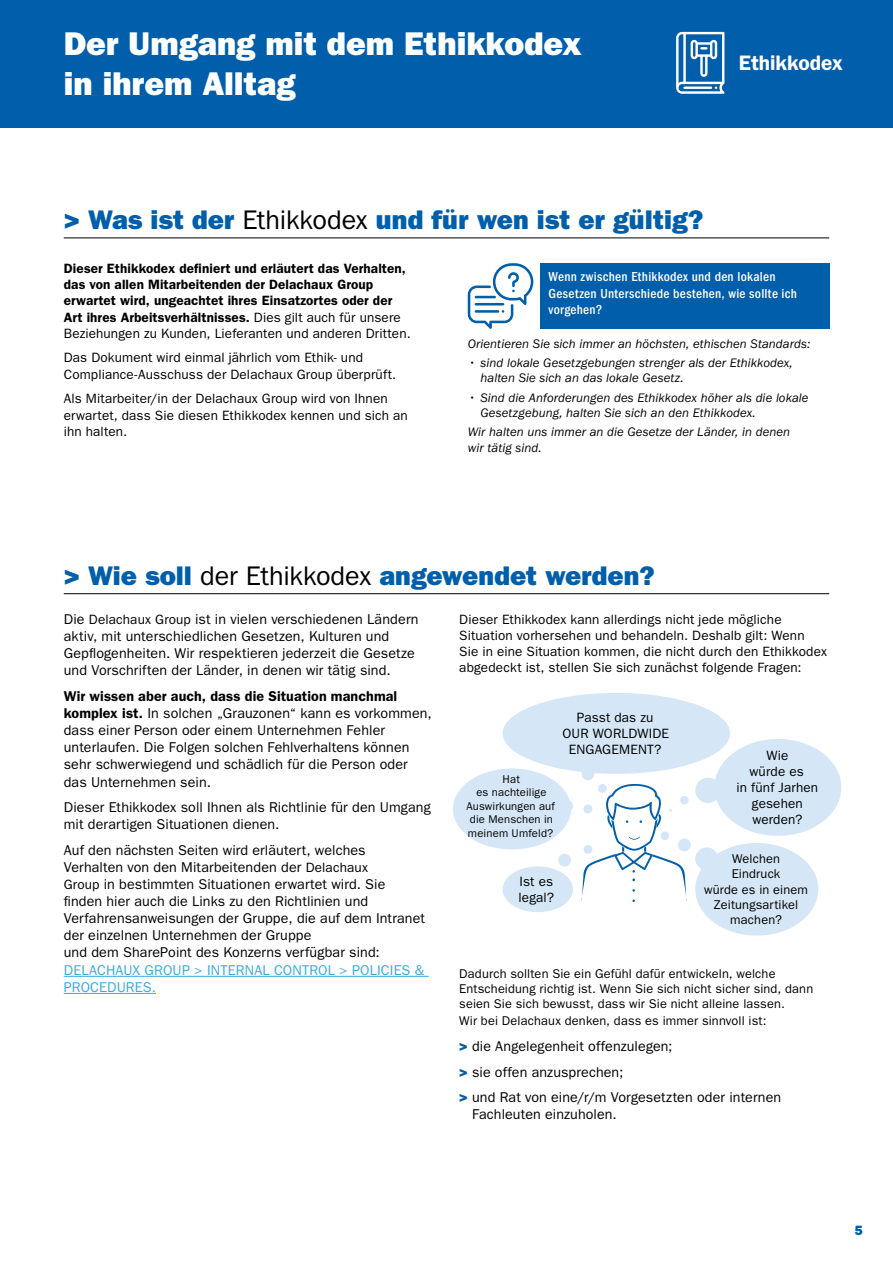
<style>
.page{position:relative;width:893px;height:1263px;background:#fff}
.page>*{position:absolute;margin:0;border:0;box-sizing:border-box;transform-origin:0 0}
.t1{font:33px/39.6px "ITC Franklin Gothic Std Hvy";color:#fff}
.titre2{font:27px "ITC Franklin Gothic Std Hvy";color:#005eaa}
.t2{font:600 21px "ITC Franklin Gothic Std";letter-spacing:-.005em;color:#fff}
.courant_9_espAV2{font:14.25px/17.1px "ITC Franklin Gothic Std";letter-spacing:.01em;color:#000}
.courant_9_espAV2-2{font:13.5px/16.2px "ITC Franklin Gothic Std";letter-spacing:.01em;color:#000}
.courant_9_espAV2-3{font:600 13.5px/16.2px "ITC Franklin Gothic Std";letter-spacing:.01em;color:#000}
.question2{font:500 condensed 13.5px/16.2px "ITC Franklin Gothic Std";letter-spacing:.02em;color:#fff}
.courant{font:13.5px/16.2px "ITC Franklin Gothic Std";letter-spacing:.01em;color:#000;text-align:center}
.t3{font:13.5px "ITC Franklin Gothic Std Hvy";color:#005eaa}
.réponse{font:italic 12.75px/15px "ITC Franklin Gothic Std";letter-spacing:.005em;color:#000}
.courant_9_espAV2-4{font:12.75px/15.3px "ITC Franklin Gothic Std";letter-spacing:.01em;color:#000}
.courant-2{font:12.75px/15.3px "ITC Franklin Gothic Std";letter-spacing:.015em;color:#000}
.courant-3{font:11.25px/13.5px "ITC Franklin Gothic Std";letter-spacing:.015em;color:#000;text-align:center}
.s1{font-family:"ITC Franklin Gothic Std";color:#000}
.s2{font-weight:400}
.s3{font-size:13.5px}
.s4{font-weight:600}
.s5{color:#3aaadb}
.s6{font-family:"ITC Franklin Gothic Std Hvy";color:#005eaa}
</style>
<div class="page">
<div style="left:0;top:0;width:893px;height:128px;background:#005eaa"></div>
<svg style="left:676px;top:32px;width:49px;height:62px"></svg>
<hr style="left:683px;top:87px;width:29px;height:2px;background:#fff">
<div style="left:540px;top:264px;width:289px;height:65px;background:#005eaa"></div>
<hr style="left:64px;top:237px;width:765px;height:1px;background:#000">
<hr style="left:64px;top:593px;width:765px;height:1px;background:#000">
<hr style="left:64px;top:976px;width:365px;height:1px;background:#3aaadb">
<hr style="left:64px;top:993px;width:92px;height:1px;background:#3aaadb">
<div style="left:503px;top:693px;width:227px;height:81px;background:#d5e7f6;border-radius:50%"></div>
<div style="left:503px;top:866px;width:70px;height:46px;background:#d5e7f6;border-radius:50%"></div>
<div style="left:453px;top:768px;width:118px;height:81px;background:#d5e7f6;border-radius:50%"></div>
<div style="left:714px;top:739px;width:127px;height:97px;background:#d5e7f6;border-radius:50%"></div>
<div style="left:582px;top:767px;width:12px;height:13px;background:#d5e7f6;border-radius:50%"></div>
<div style="left:560px;top:799px;width:13px;height:13px;background:#d5e7f6;border-radius:50%"></div>
<div style="left:558px;top:854px;width:13px;height:12px;background:#d5e7f6;border-radius:50%"></div>
<div style="left:695px;top:778px;width:26px;height:25px;background:#d5e7f6;border-radius:50%"></div>
<svg style="left:678px;top:838px;width:13px;height:13px"></svg>
<div style="left:695px;top:847px;width:23px;height:23px;background:#d5e7f6;border-radius:50%"></div>
<svg style="left:582px;top:784px;width:105px;height:118px"></svg>
<div style="left:583px;top:804px;width:9px;height:9px;background:#d5e7f6;border-radius:50%"></div>
<div style="left:695px;top:843px;width:123px;height:93px;background:#d5e7f6;border-radius:50%"></div>
<svg style="left:468px;top:263px;width:65px;height:66px"></svg>
<hr style="left:475px;top:310px;width:24px;height:3px;background:#005eaa">
<hr style="left:475px;top:296px;width:21px;height:2px;background:#005eaa">
<h1 class="t1" style="left:64px;top:24px;width:519px">Der Umgang mit dem Ethikkodex in ihrem Alltag</h1>
<h3 class="t2" style="left:739px;top:50px;width:106px">Ethikkodex</h3>
<p class="titre2" style="left:64px;top:204px;width:641px">&gt; Was ist der <span class="s1">Ethikkodex</span> und für wen ist er gültig?</p>
<p class="courant_9_espAV2-3" style="left:64px;top:260px;width:348px">Dieser Ethikkodex definiert und erläutert das Verhalten, das von allen Mitarbeitenden der Delachaux Group erwartet wird, ungeachtet ihres Einsatzortes oder der Art ihres Arbeitsverhältnisses. <span class="s2">Dies gilt auch für unsere Beziehungen zu Kunden, Lieferanten und anderen Dritten.</span></p>
<p class="courant_9_espAV2-2" style="left:64px;top:350px;width:334px">Das Dokument wird einmal jährlich vom Ethik- und<br>Compliance-Ausschuss der Delachaux Group überprüft.</p>
<p class="courant_9_espAV2-2" style="left:64px;top:391px;width:346px">Als Mitarbeiter/in der Delachaux Group wird von Ihnen erwartet, dass Sie diesen Ethikkodex kennen und sich an ihn halten.</p>
<p class="question2" style="left:549px;top:269px;width:250px">Wenn zwischen Ethikkodex und den lokalen<br>Gesetzen Unterschiede bestehen, wie sollte ich vorgehen?</p>
<p class="réponse" style="left:468px;top:336px;width:344px">Orientieren Sie sich immer an höchsten, ethischen Standards:</p>
<p class="réponse" style="left:480px;top:356px;width:314px;text-indent:-13px">• sind lokale Gesetzgebungen strenger als der Ethikkodex, halten Sie sich an das lokale Gesetz.</p>
<p class="réponse" style="left:480px;top:390px;width:329px;text-indent:-13px">• Sind die Anforderungen des Ethikkodex höher als die lokale<br>Gesetzgebung, halten Sie sich an den Ethikkodex.</p>
<p class="réponse" style="left:468px;top:424px;width:324px">Wir halten uns immer an die Gesetze der Länder, in denen</p>
<p class="réponse" style="left:468px;top:441px;width:75px">wir tätig sind.</p>
<p class="titre2" style="left:64px;top:560px;width:593px">&gt; Wie soll <span class="s1">der Ethikkodex</span> angewendet werden?</p>
<p class="courant_9_espAV2" style="left:64px;top:611px;width:356px">Die <span class="s3">Delachaux Group</span> ist in vielen verschiedenen Ländern aktiv, mit unterschiedlichen Gesetzen, Kulturen und Gepflogenheiten. Wir respektieren jederzeit die Gesetze und Vorschriften der Länder, in denen wir tätig sind.</p>
<p class="courant_9_espAV2" style="left:64px;top:688px;width:370px"><span class="s4">Wir wissen aber auch, dass die Situation manchmal komplex ist.</span> In solchen „Grauzonen“ kann es vorkommen, dass einer Person oder einem Unternehmen Fehler unterlaufen. Die Folgen solchen Fehlverhaltens können sehr schwerwiegend und schädlich für die Person oder das Unternehmen sein.</p>
<p class="courant_9_espAV2" style="left:64px;top:799px;width:369px">Dieser Ethikkodex soll Ihnen als Richtlinie für den Umgang mit derartigen Situationen dienen.</p>
<p class="courant_9_espAV2" style="left:64px;top:841px;width:363px">Auf den nächsten Seiten wird erläutert, welches Verhalten von den Mitarbeitenden der <span class="s3">Delachaux<br>Group</span> in bestimmten Situationen erwartet wird. Sie finden hier auch die Links zu den Richtlinien und Verfahrensanweisungen der Gruppe, die auf dem Intranet der einzelnen Unternehmen der Gruppe<br>und dem SharePoint des Konzerns verfügbar sind:<br><span class="s5">DELACHAUX GROUP &gt; INTERNAL CONTROL &gt; POLICIES &amp; PROCEDURES.</span></p>
<p class="courant_9_espAV2-2" style="left:459px;top:611px;width:369px">Dieser Ethikkodex kann allerdings nicht jede mögliche Situation vorhersehen und behandeln. Deshalb gilt: Wenn Sie in eine Situation kommen, die nicht durch den Ethikkodex abgedeckt ist, stellen Sie sich zunächst folgende Fragen:</p>
<p class="courant" style="left:563px;top:709px;width:108px">Passt das zu<br>OUR WORLDWIDE<br>ENGAGEMENT?</p>
<p class="courant" style="left:766px;top:747px;width:23px">Wie</p>
<p class="courant" style="left:749px;top:763px;width:56px">würde es</p>
<p class="courant" style="left:737px;top:779px;width:83px">in fünf Jarhen gesehen werden?</p>
<p class="courant-2" style="left:732px;top:851px;width:50px">Welchen<br>Eindruck</p>
<p class="courant-2" style="left:704px;top:882px;width:105px;text-align:center">würde es in einem<br>Zeitungsartikel machen?</p>
<p class="courant-3" style="left:503px;top:772px;width:19px">Hat</p>
<p class="courant-3" style="left:466px;top:786px;width:90px">es nachteilige<br>Auswirkungen auf die Menschen in meinem Umfeld?</p>
<p class="courant" style="left:519px;top:873px;width:37px;text-align:left">Ist es legal?</p>
<p class="courant_9_espAV2-4" style="left:459px;top:966px;width:355px">Dadurch sollten Sie ein Gefühl dafür entwickeln, welche<br>Entscheidung richtig ist. Wenn Sie sich nicht sicher sind, dann seien Sie sich bewusst, dass wir Sie nicht alleine lassen.</p>
<p class="courant_9_espAV2-4" style="left:459px;top:1013px;width:309px">Wir bei Delachaux denken, dass es immer sinnvoll ist:</p>
<p class="courant_9_espAV2" style="left:459px;top:1038px;width:215px"><span class="s6">&gt;</span> die Angelegenheit offenzulegen;</p>
<p class="courant_9_espAV2" style="left:459px;top:1063px;width:166px"><span class="s6">&gt;</span> sie offen anzusprechen;</p>
<p class="courant_9_espAV2" style="left:472px;top:1089px;width:311px;text-indent:-13px"><span class="s6">&gt;</span> und Rat von eine/r/m Vorgesetzten oder internen<br>Fachleuten einzuholen.</p>
<p class="t3" style="left:855px;top:1222px;width:10px">5</p>
</div>
